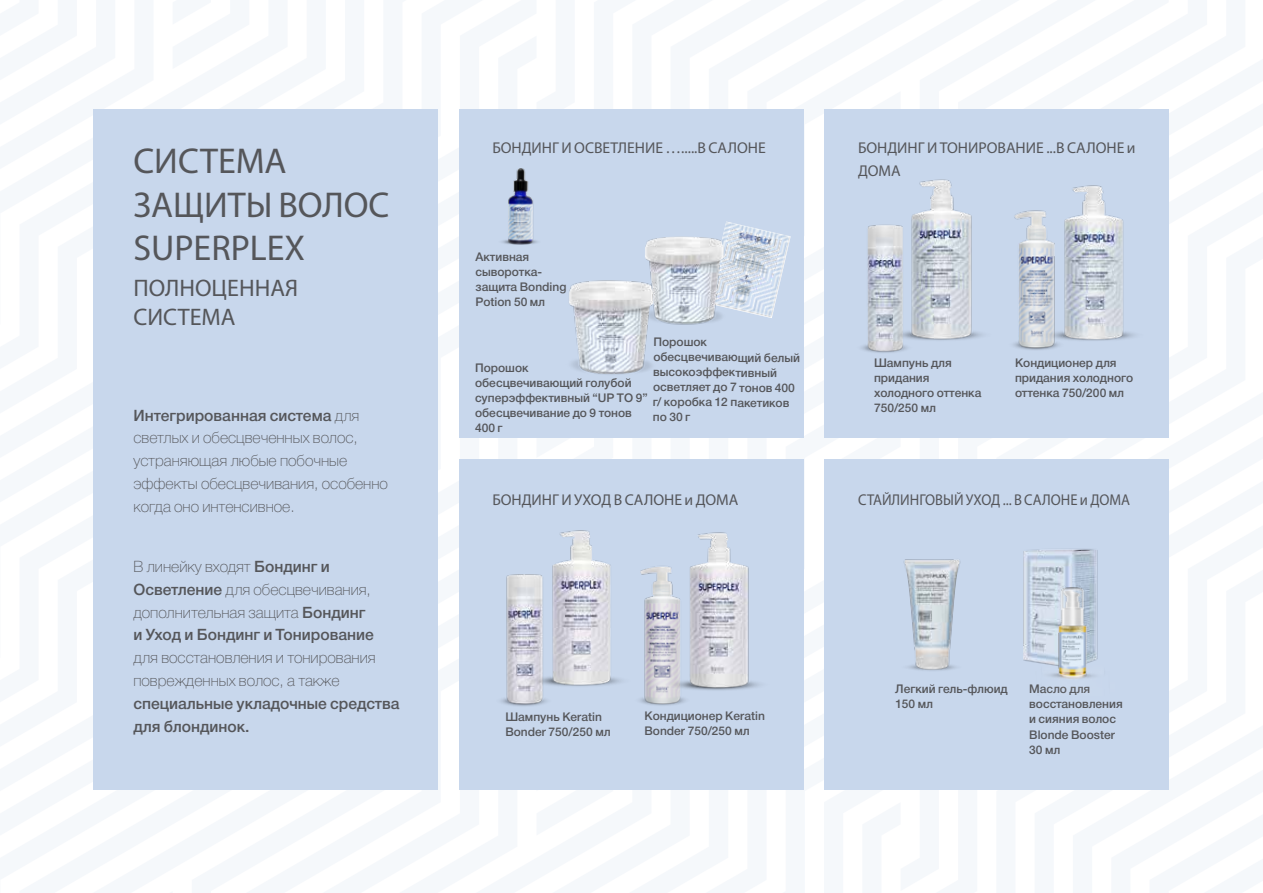
<style>
.page{position:relative;width:1263px;height:893px;background:#fff}
.page>*{position:absolute;margin:0;border:0;box-sizing:border-box;transform-origin:0 0}
.t1{font:36px/43.2px "Myriad Pro";color:#55565a}
.t2{font:24px/28.8px "Myriad Pro";color:#55565a}
.t3{font:100 15.6px/22.8px "Helvetica Neue Cyr";color:#55565a}
.t4{font:15.6px/22.8px "Myriad Pro";color:#55565a}
.t5{font:500 15.6px/22.8px "Helvetica Neue Cyr";color:#55565a}
.t6{font:15.6px "Myriad Pro";color:#55565a;scale:.93 1}
.t7{font:500 12px/15px "Helvetica Neue Cyr";color:#55565a}
.s1{font-weight:500}
</style>
<div class="page">
<div style="left:459px;top:109px;width:344px;height:329px;background:#c8d7ec"></div>
<div style="left:459px;top:459px;width:344px;height:331px;background:#c8d7ec"></div>
<div style="left:93px;top:109px;width:345px;height:681px;background:#c8d7ec"></div>
<div style="left:824px;top:109px;width:345px;height:329px;background:#c8d7ec"></div>
<div style="left:824px;top:459px;width:345px;height:331px;background:#c8d7ec"></div>
<img style="left:903px;top:559px;width:58px;height:112px">
<img style="left:1023px;top:549px;width:75px;height:113px">
<img style="left:1032px;top:586px;width:66px;height:93px">
<img style="left:569px;top:280px;width:83px;height:95px">
<img style="left:502px;top:168px;width:36px;height:77px">
<img style="left:726px;top:221px;width:65px;height:97px">
<img style="left:631px;top:222px;width:106px;height:112px">
<img style="left:1013px;top:210px;width:40px;height:140px">
<img style="left:1038px;top:185px;width:97px;height:163px">
<img style="left:861px;top:224px;width:23px;height:129px">
<img style="left:884px;top:179px;width:98px;height:174px">
<img style="left:640px;top:568px;width:7px;height:136px">
<img style="left:647px;top:532px;width:113px;height:174px">
<img style="left:501px;top:574px;width:46px;height:132px">
<img style="left:524px;top:530px;width:122px;height:162px">
<h1 class="t1" style="left:133px;top:139px;width:257px">СИСТЕМА<br>ЗАЩИТЫ ВОЛОС<br>SUPERPLEX</h1>
<h2 class="t2" style="left:133px;top:273px;width:166px">ПОЛНОЦЕННАЯ<br>СИСТЕМА</h2>
<h3 class="t3" style="left:133px;top:404px;width:256px"><span class="s1">Интегрированная система</span> для светлых и обесцвеченных волос, устраняющая любые побочные эффекты обесцвечивания, особенно когда оно интенсивное.</h3>
<h3 class="t3" style="left:133px;top:555px;width:242px">В линейку входят <span class="s1">Бондинг и<br>Осветление</span> для обесцвечивания, дополнительная защита <span class="s1">Бондинг и Уход и Бондинг и Тонирование</span></h3>
<h3 class="t3" style="left:133px;top:646px;width:244px">для восстановления и тонирования поврежденных волос, а также</h3>
<h3 class="t5" style="left:133px;top:692px;width:268px">специальные укладочные средства для блондинок.</h3>
<h3 class="t4" style="left:492px;top:137px;width:275px">БОНДИНГ И ОСВЕТЛЕНИЕ ….....В САЛОНЕ</h3>
<h3 class="t4" style="left:858px;top:137px;width:279px">БОНДИНГ И ТОНИРОВАНИЕ ...В САЛОНЕ и<br>ДОМА</h3>
<p class="t7" style="left:475px;top:250px;width:92px">Активная сыворотка&shy;защита Bonding<br>Potion 50 мл</p>
<p class="t7" style="left:653px;top:334px;width:149px">Порошок обесцвечивающий белый высокоэффективный осветляет до 7 тонов 400 г/ коробка 12 пакетиков по 30 г</p>
<p class="t7" style="left:475px;top:360px;width:174px">Порошок<br>обесцвечивающий голубой суперэффективный “UP TO 9” обесцвечивание до 9 тонов<br>400 г</p>
<p class="t7" style="left:874px;top:356px;width:109px">Шампунь для придания холодного оттенка<br>750/250 мл</p>
<p class="t7" style="left:1015px;top:356px;width:120px">Кондиционер для придания холодного оттенка 750/200 мл</p>
<h3 class="t4" style="left:492px;top:488px;width:247px">БОНДИНГ И УХОД В САЛОНЕ и ДОМА</h3>
<h3 class="t6" style="left:858px;top:490px;width:294px">СТАЙЛИНГОВЫЙ УХОД ... В САЛОНЕ и ДОМА</h3>
<p class="t7" style="left:505px;top:709px;width:107px">Шампунь Keratin<br>Bonder 750/250 мл</p>
<p class="t7" style="left:644px;top:708px;width:122px">Кондиционер Keratin<br>Bonder 750/250 мл</p>
<p class="t7" style="left:895px;top:682px;width:114px">Легкий гель-флюид<br>150 мл</p>
<p class="t7" style="left:1029px;top:682px;width:95px">Масло для восстановления и сияния волос<br>Blonde Booster<br>30 мл</p>
</div>
